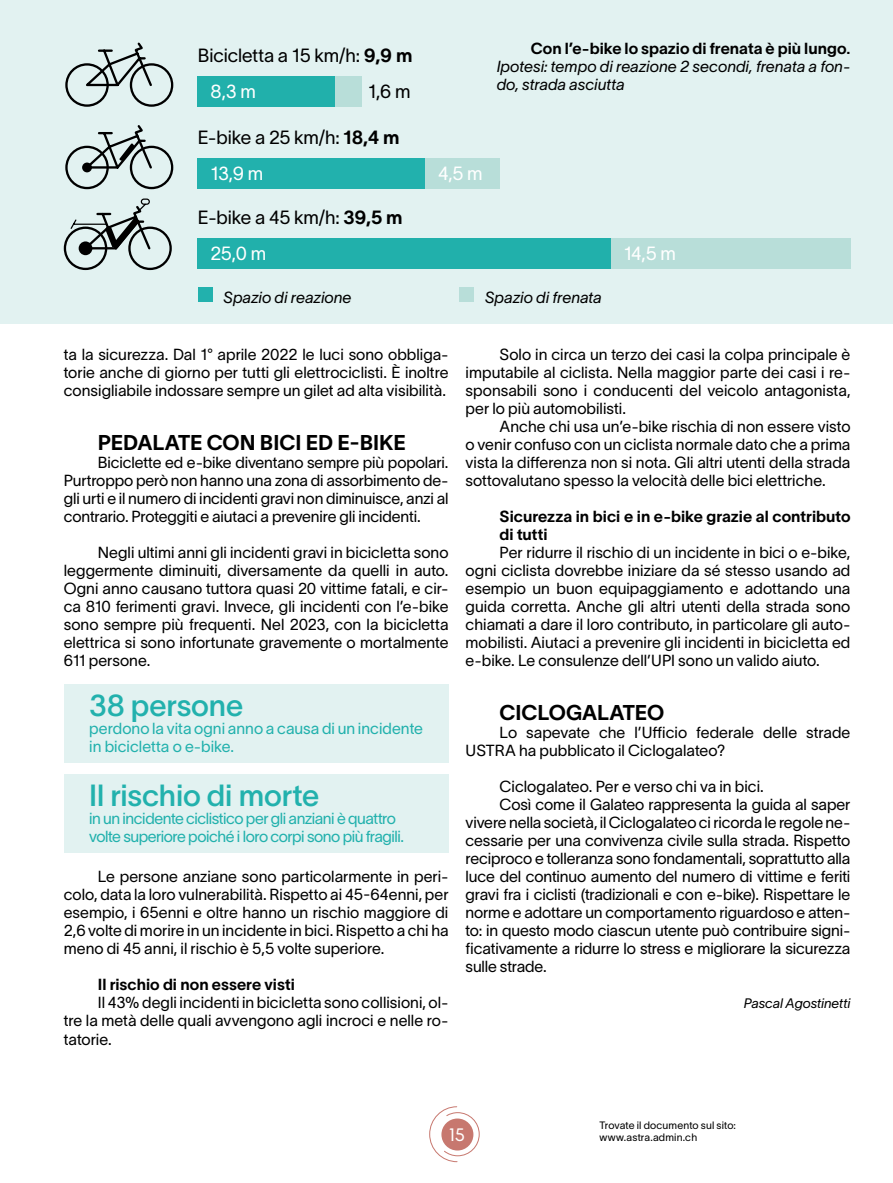
<style>
.page{position:relative;width:893px;height:1183px;background:#fff}
.page>*{position:absolute;margin:0;border:0;box-sizing:border-box;transform-origin:0 0}
.t1{font:30px "TWK Lausanne Pan 500";letter-spacing:-.005em;color:#22b1ad}
.t2{font:21px "TWK Lausanne Pan 700";color:#000}
.t3{font:18.75px/35.8px "TWK Lausanne Pan 300";letter-spacing:-.01em;color:#000}
.t4{font:18.75px "TWK Lausanne Pan 300";color:#fff}
.t5{font:18px "Youth";color:#fff}
.t6{font:15.75px/18px "TWK Lausanne Pan 300";letter-spacing:-.005em;color:#000;text-align:justify}
.t7{font:15.75px/18px "TWK Lausanne Pan 700";color:#000}
.t8{font:italic 15.75px/18px "TWK Lausanne Pan 300";color:#000}
.t9{font:15.75px/18px "TWK Lausanne Pan 300";letter-spacing:-.025em;color:#22b1ad}
.t10{font:15.75px/18px "TWK Lausanne Pan 300";color:#22b1ad}
.t11{font:italic 13.5px "TWK Lausanne Pan 300";letter-spacing:-.005em;color:#000}
.t12{font:10.5px/12px "TWK Lausanne Pan 300";letter-spacing:.01em;color:#000}
.s1{font-family:"TWK Lausanne Pan 700"}
.s2{color:#fff}
</style>
<div class="page">
<svg style="left:429px;top:1106px;width:51px;height:56px"></svg>
<div style="left:0;top:0;width:893px;height:324px;background:#e2f2f1"></div>
<svg style="left:65px;top:42px;width:109px;height:65px"></svg>
<div style="left:335px;top:76px;width:27px;height:30px;background:#b8ded9"></div>
<div style="left:198px;top:76px;width:137px;height:30px;background:#21b0ab"></div>
<div style="left:611px;top:238px;width:239px;height:30px;background:#b8ded9"></div>
<svg style="left:63px;top:198px;width:109px;height:73px"></svg>
<div style="left:198px;top:238px;width:413px;height:30px;background:#21b0ab"></div>
<div style="left:198px;top:287px;width:15px;height:14px;background:#22b1ad"></div>
<div style="left:459px;top:287px;width:15px;height:14px;background:#b8ded9"></div>
<div style="left:64px;top:683px;width:385px;height:79px;background:#e2f2f1"></div>
<div style="left:64px;top:774px;width:385px;height:78px;background:#e2f2f1"></div>
<svg style="left:65px;top:125px;width:109px;height:65px"></svg>
<div style="left:198px;top:158px;width:227px;height:30px;background:#22b1ad"></div>
<div style="left:425px;top:158px;width:75px;height:30px;background:#b8ded9"></div>
<p class="t3" style="left:211px;top:36px;width:203px;text-indent:-13px">Bicicletta a 15 km/h: <span class="s1">9,9 m<br></span><span class="s2">8,3 m</span></p>
<p class="t3" style="left:368px;top:72px;width:44px">1,6 m</p>
<p class="t3" style="left:198px;top:118px;width:204px">E-bike a 25 km/h: <span class="s1">18,4 m</span></p>
<p class="t4" style="left:211px;top:160px;width:54px">13,9 m</p>
<p class="t3" style="left:198px;top:198px;width:206px">E-bike a 45 km/h: <span class="s1">39,5 m</span></p>
<p class="t7" style="left:531px;top:38px;width:321px">Con l’e-bike lo spazio di frenata è più lungo.</p>
<p class="t8" style="left:497px;top:56px;width:355px">Ipotesi: tempo di reazione 2 secondi, frenata a fon&shy;do, strada asciutta</p>
<p class="t4" style="left:438px;top:160px;width:46px">4,5 m</p>
<p class="t4" style="left:211px;top:240px;width:57px">25,0 m</p>
<p class="t4" style="left:624px;top:240px;width:54px">14,5 m</p>
<p class="t8" style="left:223px;top:287px;width:130px">Spazio di reazione</p>
<p class="t8" style="left:485px;top:287px;width:118px">Spazio di frenata</p>
<p class="t6" style="left:64px;top:344px;width:386px">ta la sicurezza. Dal 1° aprile 2022 le luci sono obbliga&shy;torie anche di giorno per tutti gli elettrociclisti. È inoltre consigliabile indossare sempre un gilet ad alta visibilità.</p>
<h2 class="t2" style="left:98px;top:427px;width:310px">PEDALATE CON BICI ED E-BIKE</h2>
<p class="t6" style="left:64px;top:452px;width:386px;text-indent:34px">Biciclette ed e-bike diventano sempre più popolari.<br>Purtroppo però non hanno una zona di assorbimento de&shy;gli urti e il numero di incidenti gravi non diminuisce, anzi al contrario. Proteggiti e aiutaci a prevenire gli incidenti.</p>
<p class="t6" style="left:64px;top:542px;width:386px;text-indent:34px">Negli ultimi anni gli incidenti gravi in bicicletta sono leggermente diminuiti, diversamente da quelli in auto.<br>Ogni anno causano tuttora quasi 20 vittime fatali, e cir&shy;ca 810 ferimenti gravi. Invece, gli incidenti con l’e-bike sono sempre più frequenti. Nel 2023, con la bicicletta elettrica si sono infortunate gravemente o mortalmente 611 persone.</p>
<h1 class="t1" style="left:89px;top:683px;width:155px">38 persone</h1>
<p class="t10" style="left:89px;top:718px;width:335px">perdono la vita ogni anno a causa di un incidente in bicicletta o e-bike.</p>
<h1 class="t1" style="left:89px;top:774px;width:231px">Il rischio di morte</h1>
<p class="t9" style="left:89px;top:808px;width:316px">in un incidente ciclistico per gli anziani è quattro volte superiore poiché i loro corpi sono più fragili.</p>
<p class="t6" style="left:64px;top:866px;width:386px;text-indent:34px">Le persone anziane sono particolarmente in peri&shy;colo, data la loro vulnerabilità. Rispetto ai 45-64enni, per esempio, i 65enni e oltre hanno un rischio maggiore di 2,6 volte di morire in un incidente in bici. Rispetto a chi ha meno di 45 anni, il rischio è 5,5 volte superiore.</p>
<p class="t7" style="left:98px;top:974px;width:199px">Il rischio di non essere visti</p>
<p class="t6" style="left:64px;top:992px;width:386px;text-indent:34px">Il 43% degli incidenti in bicicletta sono collisioni, ol&shy;tre la metà delle quali avvengono agli incroci e nelle ro&shy;tatorie.</p>
<p class="t6" style="left:466px;top:344px;width:386px;text-indent:34px">Solo in circa un terzo dei casi la colpa principale è imputabile al ciclista. Nella maggior parte dei casi i re&shy;sponsabili sono i conducenti del veicolo antagonista, per lo più automobilisti.</p>
<p class="t6" style="left:466px;top:416px;width:386px;text-indent:34px">Anche chi usa un’e-bike rischia di non essere visto o venir confuso con un ciclista normale dato che a prima vista la differenza non si nota. Gli altri utenti della strada sottovalutano spesso la velocità delle bici elettriche.</p>
<p class="t7" style="left:500px;top:506px;width:352px">Sicurezza in bici e in e-bike grazie al contributo di tutti</p>
<p class="t6" style="left:466px;top:542px;width:386px;text-indent:34px">Per ridurre il rischio di un incidente in bici o e-bike, ogni ciclista dovrebbe iniziare da sé stesso usando ad esempio un buon equipaggiamento e adottando una guida corretta. Anche gli altri utenti della strada sono chiamati a dare il loro contributo, in particolare gli auto&shy;mobilisti. Aiutaci a prevenire gli incidenti in bicicletta ed e-bike. Le consulenze dell’UPI sono un valido aiuto.</p>
<h2 class="t2" style="left:500px;top:697px;width:166px">CICLOGALATEO</h2>
<p class="t6" style="left:466px;top:722px;width:386px;text-indent:34px">Lo sapevate che l’Ufficio federale delle strade<br>USTRA ha pubblicato il Ciclogalateo?</p>
<p class="t6" style="left:500px;top:776px;width:266px">Ciclogalateo. Per e verso chi va in bici.</p>
<p class="t6" style="left:500px;top:794px;width:352px">Così come il Galateo rappresenta la guida al saper</p>
<p class="t6" style="left:466px;top:812px;width:386px">vivere nella società, il Ciclogalateo ci ricorda le regole ne-</p>
<p class="t6" style="left:466px;top:830px;width:386px">cessarie per una convivenza civile sulla strada. Rispetto</p>
<p class="t6" style="left:466px;top:848px;width:386px">reciproco e tolleranza sono fondamentali, soprattutto alla</p>
<p class="t6" style="left:466px;top:866px;width:386px">luce del continuo aumento del numero di vittime e feriti</p>
<p class="t6" style="left:466px;top:884px;width:386px">gravi fra i ciclisti (tradizionali e con e-bike). Rispettare le</p>
<p class="t6" style="left:466px;top:902px;width:386px">norme e adottare un comportamento riguardoso e atten-</p>
<p class="t6" style="left:466px;top:920px;width:386px">to: in questo modo ciascun utente può contribuire signi-</p>
<p class="t6" style="left:466px;top:938px;width:386px">ficativamente a ridurre lo stress e migliorare la sicurezza</p>
<p class="t6" style="left:466px;top:956px;width:83px">sulle strade.</p>
<p class="t11" style="left:744px;top:993px;width:108px">Pascal Agostinetti</p>
<p class="t5" style="left:450px;top:1123px;width:17px">15</p>
<p class="t12" style="left:600px;top:1117px;width:138px">Trovate il documento sul sito: www.astra.admin.ch</p>
</div>
